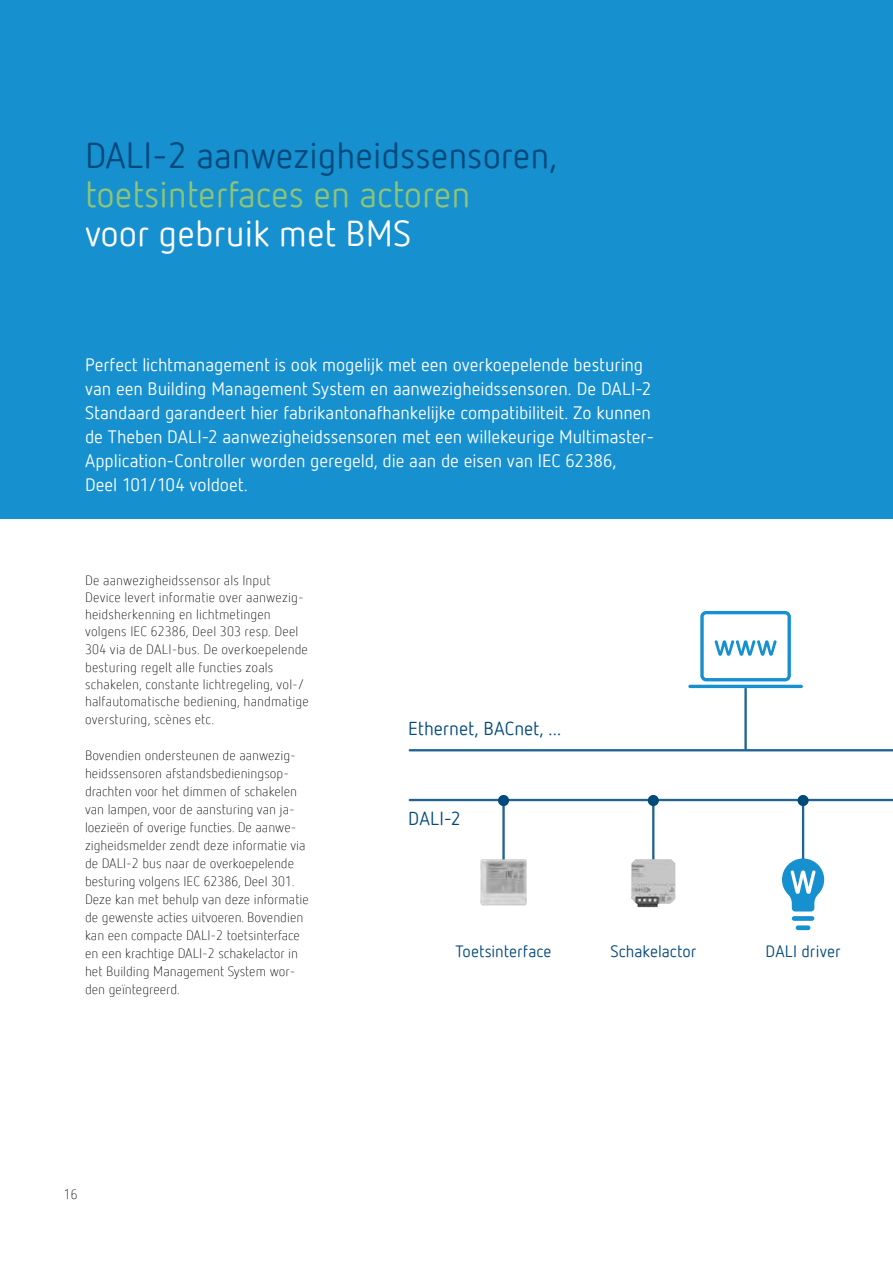
<style>
.page{position:relative;width:893px;height:1263px;background:#fff}
.page>*{position:absolute;margin:0;border:0;box-sizing:border-box;transform-origin:0 0}
.t1{font:36px "Netto Offc Pro";color:#00497b}
.t2{font:36px "Netto Offc Pro";color:#8fc475}
.t3{font:36px "Netto Offc Pro";color:#fff}
.t4{font:18.75px "Netto Offc Pro";letter-spacing:-.005em;color:#00497b}
.t5{font:18px/24px "Netto Offc Pro";letter-spacing:-.005em;color:#fff}
.t6{font:16.35px "Netto Offc Pro";letter-spacing:.005em;color:#00497b}
.t7{font:300 13.5px/18px "Netto Offc Pro";color:#000}
</style>
<div class="page">
<div style="left:0;top:0;width:893px;height:519px;background:#1790d0"></div>
<hr style="left:410px;top:749px;width:483px;height:2px;background:#216392">
<hr style="left:410px;top:799px;width:483px;height:2px;background:#216392">
<hr style="left:744px;top:688px;width:3px;height:62px;background:#216392">
<hr style="left:688px;top:685px;width:115px;height:3px;background:#1790d0;border-radius:2px">
<svg style="left:700px;top:611px;width:91px;height:70px"></svg>
<hr style="left:652px;top:800px;width:2px;height:63px;background:#216392">
<div style="left:648px;top:795px;width:11px;height:11px;background:#00497b;border-radius:50%"></div>
<img style="left:631px;top:859px;width:44px;height:48px">
<hr style="left:802px;top:800px;width:2px;height:63px;background:#216392">
<div style="left:797px;top:795px;width:12px;height:11px;background:#00497b;border-radius:50%"></div>
<svg style="left:782px;top:858px;width:42px;height:53px"></svg>
<div style="left:796px;top:925px;width:14px;height:5px;background:#1790d0;border-radius:2px"></div>
<div style="left:792px;top:916px;width:22px;height:5px;background:#1790d0;border-radius:2px"></div>
<hr style="left:502px;top:800px;width:3px;height:63px;background:#216392">
<div style="left:498px;top:795px;width:11px;height:11px;background:#00497b;border-radius:50%"></div>
<img style="left:480px;top:859px;width:47px;height:46px">
<h1 class="t1" style="left:85px;top:132px;width:474px">DALI-2 aanwezigheidssensoren,</h1>
<h1 class="t2" style="left:85px;top:171px;width:387px">toetsinterfaces en actoren</h1>
<h1 class="t3" style="left:85px;top:210px;width:328px">voor gebruik met BMS</h1>
<p class="t5" style="left:85px;top:352px;width:571px">Perfect lichtmanagement is ook mogelijk met een overkoepelende besturing van een Building Management System en aanwezigheidssensoren. De DALI-2<br>Standaard garandeert hier fabrikantonafhankelijke compatibiliteit. Zo kunnen de Theben DALI-2 aanwezigheidssensoren met een willekeurige Multimaster-Application-Controller worden geregeld, die aan de eisen van IEC 62386,<br>Deel 101/104 voldoet.</p>
<p class="t7" style="left:85px;top:571px;width:225px;line-height:17.4px">De aanwezigheidssensor als Input Device levert informatie over aanwezig&shy;heidsherkenning en lichtmetingen volgens IEC 62386, Deel 303 resp. Deel 304 via de DALI-bus. De overkoepelende besturing regelt alle functies zoals schakelen, constante lichtregeling, vol-/ halfautomatische bediening, handmatige oversturing, scènes etc.</p>
<p class="t7" style="left:85px;top:746px;width:225px">Bovendien ondersteunen de aanwezig&shy;heidssensoren afstandsbedieningsop&shy;drachten voor het dimmen of schakelen van lampen, voor de aansturing van ja&shy;loezieën of overige functies. De aanwe&shy;zigheidsmelder zendt deze informatie via de DALI-2 bus naar de overkoepelende besturing volgens IEC 62386, Deel 301.<br>Deze kan met behulp van deze informatie de gewenste acties uitvoeren. Bovendien kan een compacte DALI-2 toetsinterface en een krachtige DALI-2 schakelactor in het Building Management System wor&shy;den geïntegreerd.</p>
<h2 class="t4" style="left:408px;top:716px;width:154px">Ethernet, BACnet, ...</h2>
<h2 class="t4" style="left:408px;top:806px;width:54px">DALI-2</h2>
<p class="t6" style="left:455px;top:940px;width:98px">Toetsinterface</p>
<p class="t6" style="left:610px;top:940px;width:87px">Schakelactor</p>
<p class="t6" style="left:766px;top:940px;width:76px">DALI driver</p>
<p class="t7" style="left:64px;top:1185px;width:15px">16</p>
</div>
